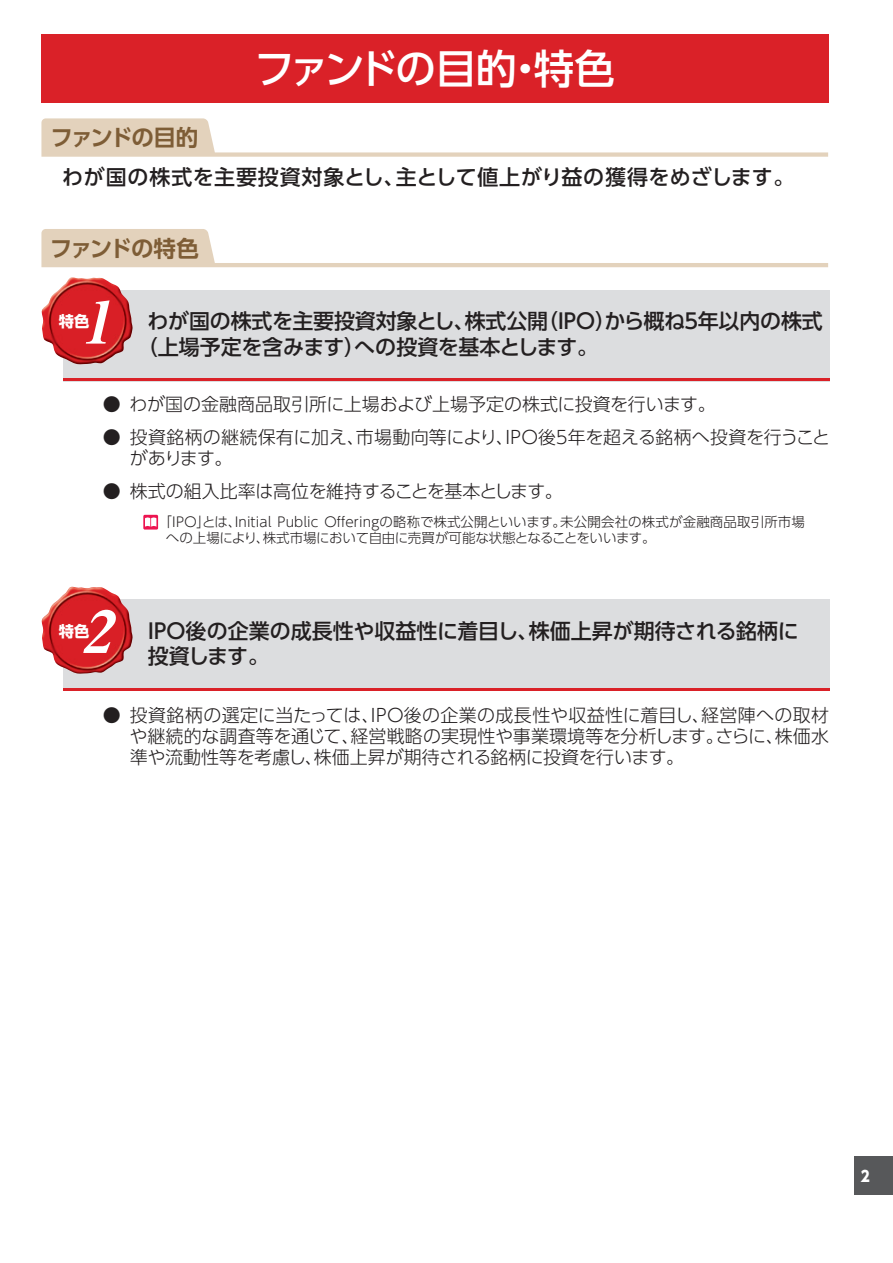
<style>
.page{position:relative;width:893px;height:1263px;background:#fff}
.page>*{position:absolute;margin:0;border:0;box-sizing:border-box;transform-origin:0 0}
.t1{font:italic 58.5px "Midashi Min Pr 5 MA31";color:#fff;scale:1.04 1}
.t2{font:500 40.5px "UD Shin Go Pro";letter-spacing:-.06em;color:#fff}
.t3{font:700 22.5px "UD Shin Go Pro De";letter-spacing:-.07em;color:#7e5d36}
.t4{font:500 21px/25.5px "UD Shin Go Pro";letter-spacing:-.01em;color:#231f20}
.t5{font:500 21px "UD Shin Go Pro";letter-spacing:.03em;color:#231f20}
.t6{font:300 18px/21px "UD Shin Go Pro";letter-spacing:-.015em;color:#231f20}
.t7{font:700 15.3px "UD Shin Go Pro";color:#fff}
.t8{font:800 15px "UD Shin Go Pro";color:#fff;scale:.9 1}
.t9{font:300 13.5px/16.5px "UD Shin Go Pro";color:#231f20}
</style>
<div class="page">
<div style="left:855px;top:1157px;width:38px;height:38px;background:#57585a"></div>
<svg style="left:41px;top:118px;width:787px;height:39px"></svg>
<svg style="left:41px;top:229px;width:787px;height:38px"></svg>
<div style="left:63px;top:290px;width:766px;height:91px;background:#dcdddf"></div>
<hr style="left:63px;top:378px;width:766px;height:3px;background:#da2128">
<img style="left:41px;top:277px;width:92px;height:88px">
<svg style="left:143px;top:515px;width:15px;height:15px"></svg>
<svg style="left:145px;top:517px;width:11px;height:10px"></svg>
<div style="left:63px;top:599px;width:766px;height:92px;background:#dcdddf"></div>
<hr style="left:63px;top:688px;width:766px;height:3px;background:#da2128">
<img style="left:41px;top:587px;width:92px;height:87px">
<div style="left:41px;top:35px;width:788px;height:68px;background:#da2128"></div>
<h2 class="t2" style="left:254px;top:36px;width:362px">ファンドの目的・特色</h2>
<p class="t3" style="left:50px;top:119px;width:149px">ファンドの目的</p>
<p class="t5" style="left:62px;top:160px;width:734px">わが国の株式を主要投資対象とし、主として値上がり益の獲得をめざします。</p>
<p class="t3" style="left:50px;top:230px;width:151px">ファンドの特色</p>
<h1 class="t1" style="left:80px;top:277px;width:49px">1</h1>
<p class="t4" style="left:137px;top:308px;width:688px;text-indent:11px">わが国の株式を主要投資対象とし、株式公開（ＩＰＯ）から概ね５年以内の株式（上場予定を含みます）への投資を基本とします。</p>
<p class="t6" style="left:103px;top:393px;width:614px">● わが国の金融商品取引所に上場および上場予定の株式に投資を行います。</p>
<p class="t6" style="left:130px;top:426px;width:702px;text-indent:-27px">● 投資銘柄の継続保有に加え、市場動向等により、ＩＰＯ後５年を超える銘柄へ投資を行うことがあります。</p>
<p class="t6" style="left:103px;top:480px;width:461px">● 株式の組入比率は高位を維持することを基本とします。</p>
<p class="t9" style="left:166px;top:513px;width:641px;text-indent:-7px">「ＩＰＯ」とは、Initial Public Offeringの略称で株式公開といいます。未公開会社の株式が金融商品取引所市場への上場により、株式市場において自由に売買が可能な状態となることをいいます。</p>
<p class="t7" style="left:59px;top:309px;width:32px">特色</p>
<h1 class="t1" style="left:80px;top:586px;width:49px">2</h1>
<p class="t4" style="left:148px;top:617px;width:652px;text-indent:-7px">ＩＰＯ後の企業の成長性や収益性に着目し、株価上昇が期待される銘柄に投資します。</p>
<p class="t7" style="left:59px;top:618px;width:32px">特色</p>
<p class="t6" style="left:129px;top:703px;width:701px;text-align:justify;text-indent:-27px">● 投資銘柄の選定に当たっては、ＩＰＯ後の企業の成長性や収益性に着目し、経営陣への取材や継続的な調査等を通じて、経営戦略の実現性や事業環境等を分析します。さらに、株価水準や流動性等を考慮し、株価上昇が期待される銘柄に投資を行います。</p>
<p class="t8" style="left:861px;top:1163px;width:11px">2</p>
</div>
